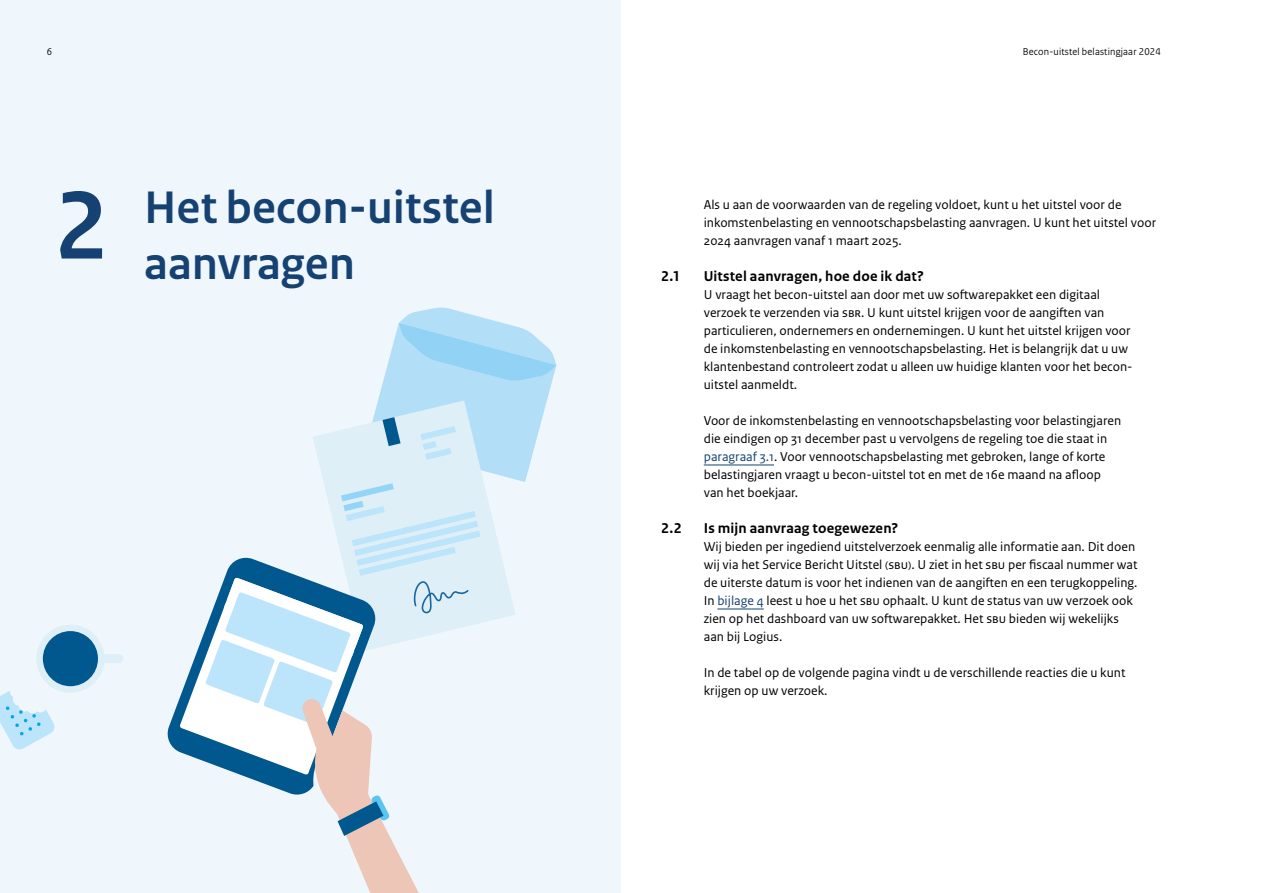
<style>
.page{position:relative;width:1263px;height:893px;background:#fff}
.page>*{position:absolute;margin:0;border:0;box-sizing:border-box;transform-origin:0 0}
.H2_Deel_Titel{font:700 48px/55.5px "Rijksoverheid Sans Heading";letter-spacing:.01em;color:#154273}
.H3_Alineakop_Nummering{font:700 15px "Rijksoverheid Sans Text";letter-spacing:.01em;color:#000}
.Body{font:13.5px/18px "Rijksoverheid Sans Text";color:#000}
.t1{font:10.5px "Rijksoverheid Sans Heading";letter-spacing:.02em;color:#000}
.s1{color:#154273}
</style>
<div class="page">
<div style="left:0;top:0;width:621px;height:893px;background:#eff7fc"></div>
<div style="left:36px;top:624px;width:69px;height:69px;background:#deeff8;border-radius:50%"></div>
<svg style="left:105px;top:654px;width:18px;height:9px"></svg>
<div style="left:43px;top:631px;width:55px;height:55px;background:#00588e;border-radius:50%"></div>
<svg style="left:0;top:691px;width:55px;height:59px"></svg>
<svg style="left:167px;top:697px;width:13px;height:55px"></svg>
<svg style="left:180px;top:307px;width:376px;height:586px"></svg>
<hr style="left:704px;top:465px;width:70px;height:1px;background:#154273">
<hr style="left:717px;top:609px;width:47px;height:1px;background:#154273">
<p class="t1" style="left:47px;top:45px;width:7px">6</p>
<p class="t1" style="left:1023px;top:45px;width:140px">Becon-uitstel belastingjaar 2024</p>
<h2 class="H2_Deel_Titel" style="left:55px;top:181px;width:441px;text-indent:90px">Het becon-uitstel<br><sup>2</sup> aanvragen</h2>
<p class="Body" style="left:704px;top:196px;width:454px">Als u aan de voorwaarden van de regeling voldoet, kunt u het uitstel voor de inkomstenbelasting en vennootschapsbelasting aanvragen. U kunt het uitstel voor<br>2024 aanvragen vanaf 1 maart 2025.</p>
<h3 class="H3_Alineakop_Nummering" style="left:661px;top:268px;width:21px">2.1</h3>
<h3 class="H3_Alineakop_Nummering" style="left:704px;top:268px;width:222px">Uitstel aanvragen, hoe doe ik dat?</h3>
<p class="Body" style="left:704px;top:286px;width:430px">U vraagt het becon-uitstel aan door met uw softwarepakket een digitaal verzoek te verzenden via SBR. U kunt uitstel krijgen voor de aangiften van particulieren, ondernemers en ondernemingen. U kunt het uitstel krijgen voor de inkomstenbelasting en vennootschapsbelasting. Het is belangrijk dat u uw klantenbestand controleert zodat u alleen uw huidige klanten voor het becon&shy;uitstel aanmeldt.</p>
<p class="Body" style="left:704px;top:412px;width:419px">Voor de inkomstenbelasting en vennootschapsbelasting voor belastingjaren die eindigen op 31 december past u vervolgens de regeling toe die staat in <span class="s1">paragraaf 3.1</span>. Voor vennootschapsbelasting met gebroken, lange of korte belastingjaren vraagt u becon-uitstel tot en met de 16e maand na afloop van het boekjaar.</p>
<h3 class="H3_Alineakop_Nummering" style="left:661px;top:520px;width:22px">2.2</h3>
<h3 class="H3_Alineakop_Nummering" style="left:704px;top:520px;width:196px">Is mijn aanvraag toegewezen?</h3>
<p class="Body" style="left:704px;top:538px;width:435px">Wij bieden per ingediend uitstelverzoek eenmalig alle informatie aan. Dit doen wij via het Service Bericht Uitstel (SBU). U ziet in het SBU per fiscaal nummer wat de uiterste datum is voor het indienen van de aangiften en een terugkoppeling.<br>In <span class="s1">bijlage 4</span> leest u hoe u het SBU ophaalt. U kunt de status van uw verzoek ook zien op het dashboard van uw softwarepakket. Het SBU bieden wij wekelijks aan bij Logius.</p>
<p class="Body" style="left:704px;top:664px;width:423px">In de tabel op de volgende pagina vindt u de verschillende reacties die u kunt krijgen op uw verzoek.</p>
</div>
